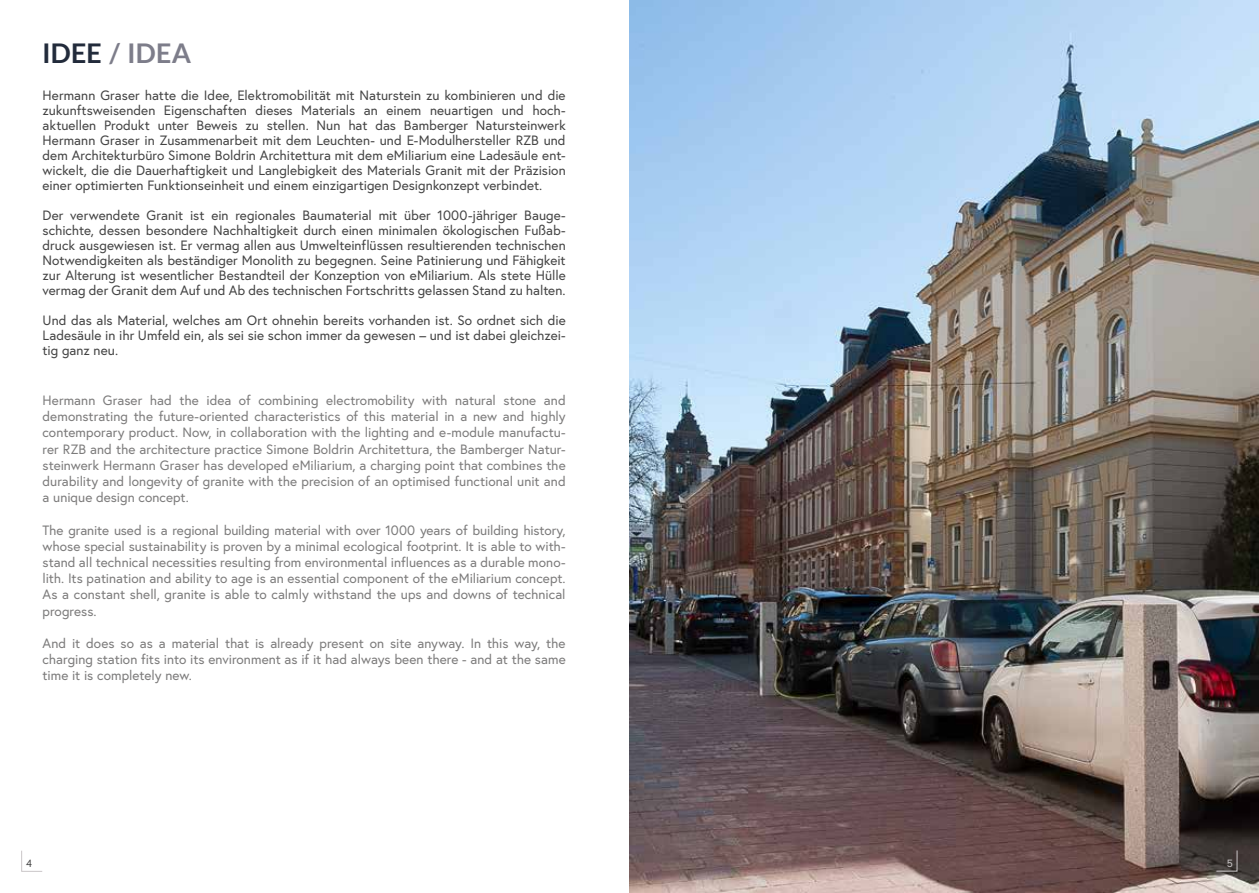
<style>
.page{position:relative;width:1259px;height:893px;background:#fff}
.page>*{position:absolute;margin:0;border:0;box-sizing:border-box;transform-origin:0 0}
.t1{font:700 27px "Lato";color:#7d7d8a}
.t2{font:13.5px/15px "Europa";color:#434343;text-align:justify}
.t3{font:13.5px/16.2px "Europa";color:#7c7b7b;text-align:justify}
.t4{font:10.5px "Europa";color:#434343}
.t5{font:10.5px "Europa";color:#cac6c8}
.s1{color:#222b3b}
</style>
<div class="page">
<svg style="left:21px;top:850px;width:22px;height:22px"></svg>
<img style="left:629px;top:0;width:630px;height:893px">
<svg style="left:1215px;top:850px;width:22px;height:22px"></svg>
<h1 class="t1" style="left:43px;top:33px;width:150px"><span class="s1">IDEE</span> / IDEA</h1>
<p class="t2" style="left:43px;top:87px;width:525px">Hermann Graser hatte die Idee, Elektromobilität mit Naturstein zu kombinieren und die zukunftsweisenden Eigenschaften dieses Materials an einem neuartigen und hoch&shy;aktuellen Produkt unter Beweis zu stellen. Nun hat das Bamberger Natursteinwerk Hermann Graser in Zusammenarbeit mit dem Leuchten- und E-Modulhersteller RZB und dem Architekturbüro Simone Boldrin Architettura mit dem eMiliarium eine Ladesäule ent&shy;wickelt, die die Dauerhaftigkeit und Langlebigkeit des Materials Granit mit der Präzision einer optimierten Funktionseinheit und einem einzigartigen Designkonzept verbindet.</p>
<p class="t2" style="left:43px;top:207px;width:525px">Der verwendete Granit ist ein regionales Baumaterial mit über 1000-jähriger Bauge&shy;schichte, dessen besondere Nachhaltigkeit durch einen minimalen ökologischen Fußab&shy;druck ausgewiesen ist. Er vermag allen aus Umwelteinflüssen resultierenden technischen Notwendigkeiten als beständiger Monolith zu begegnen. Seine Patinierung und Fähigkeit zur Alterung ist wesentlicher Bestandteil der Konzeption von eMiliarium. Als stete Hülle vermag der Granit dem Auf und Ab des technischen Fortschritts gelassen Stand zu halten.</p>
<p class="t2" style="left:43px;top:312px;width:525px">Und das als Material, welches am Ort ohnehin bereits vorhanden ist. So ordnet sich die Ladesäule in ihr Umfeld ein, als sei sie schon immer da gewesen – und ist dabei gleichzei&shy;tig ganz neu.</p>
<p class="t3" style="left:43px;top:392px;width:525px">Hermann Graser had the idea of combining electromobility with natural stone and demonstrating the future-oriented characteristics of this material in a new and highly contemporary product. Now, in collaboration with the lighting and e-module manufactu&shy;rer RZB and the architecture practice Simone Boldrin Architettura, the Bamberger Natur&shy;steinwerk Hermann Graser has developed eMiliarium, a charging point that combines the durability and longevity of granite with the precision of an optimised functional unit and a unique design concept.</p>
<p class="t3" style="left:43px;top:521px;width:525px">The granite used is a regional building material with over 1000 years of building history, whose special sustainability is proven by a minimal ecological footprint. It is able to with&shy;stand all technical necessities resulting from environmental influences as a durable mono&shy;lith. Its patination and ability to age is an essential component of the eMiliarium concept.<br>As a constant shell, granite is able to calmly withstand the ups and downs of technical progress.</p>
<p class="t3" style="left:43px;top:635px;width:525px">And it does so as a material that is already present on site anyway. In this way, the charging station fits into its environment as if it had always been there - and at the same time it is completely new.</p>
<p class="t4" style="left:26px;top:856px;width:7px">4</p>
<p class="t5" style="left:1226px;top:856px;width:8px">5</p>
</div>
